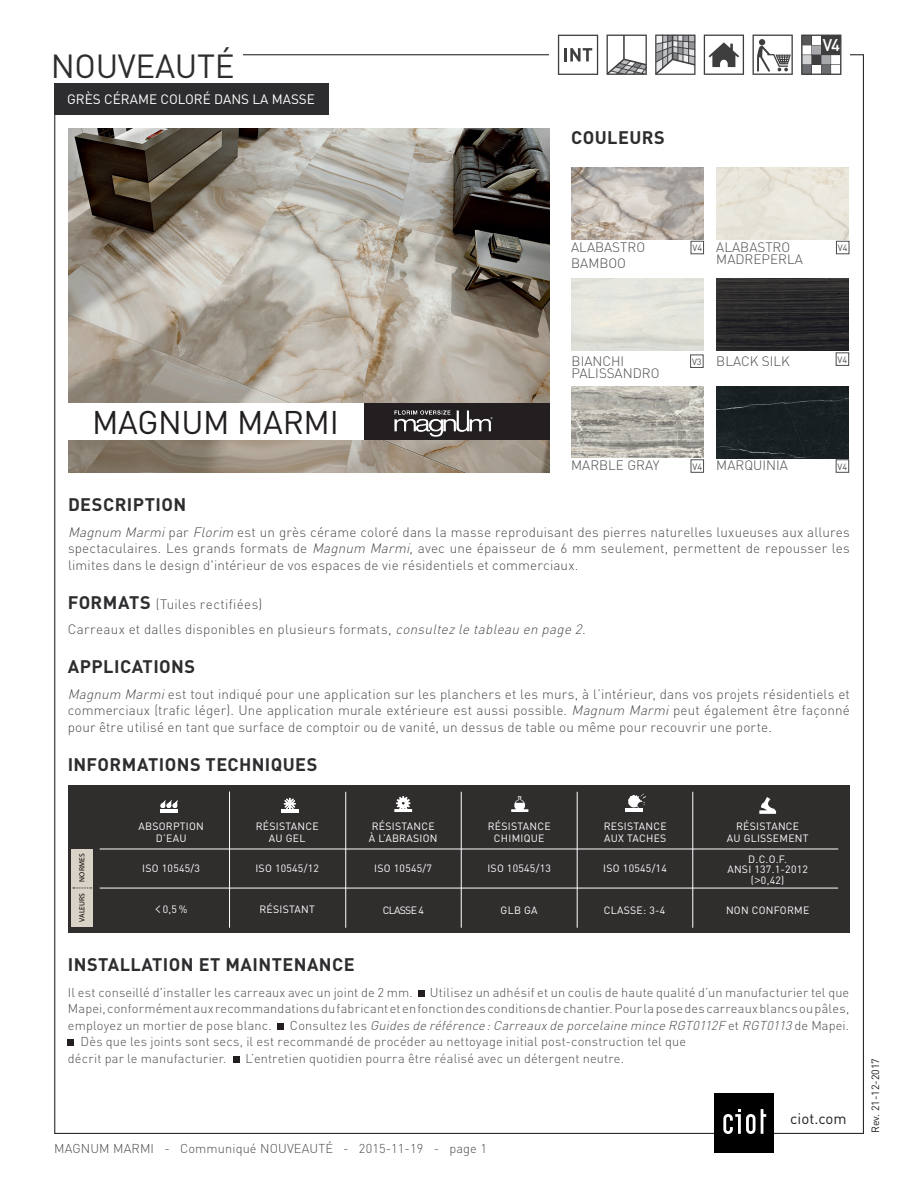
<style>
.page{position:relative;width:918px;height:1188px;background:#fff}
.page>*{position:absolute;margin:0;border:0;box-sizing:border-box;transform-origin:0 0}
.t1{font:33px "DIN";letter-spacing:-.01em;color:#2d2c2f}
.t2{font:32.4px "DIN";letter-spacing:-.01em;color:#231f20}
.t3{font:700 18px "DIN";letter-spacing:.025em;color:#2d2c2f}
.t4{font:500 16.8px "DIN";color:#fff}
.t5{font:15px "DIN";color:#231f20}
.t6{font:300 13.5px/16.5px "DIN";letter-spacing:.01em;color:#4b4c4e;text-align:justify}
.t7{font:13.5px "DIN";color:#fff}
.t8{font:300 12.75px/16.5px "DIN";letter-spacing:.015em;color:#4b4c4e;text-align:justify}
.t9{font:10.5px "DIN";letter-spacing:.025em;color:#fff}
.t10{font:10.5px "DIN";color:#231f20}
.t11{font:9px "DIN";color:#4b4c4e}
.t12{font:7.5px "Myriad Pro";letter-spacing:.02em;color:#000}
.s1{font-style:italic}
.s2{font-weight:700;font-size:18px;color:#2d2c2f}
.s3{font-family:"Century Gothic"}
.s4{font-family:"Letter Gothic Std";font-weight:700}
</style>
<div class="page">
<div style="left:714px;top:1093px;width:60px;height:60px;background:#000"></div>
<svg style="left:723px;top:1109px;width:43px;height:25px"></svg>
<div style="left:54px;top:83px;width:275px;height:31px;background:#2d2c2f"></div>
<svg style="left:801px;top:35px;width:40px;height:40px"></svg>
<svg style="left:607px;top:35px;width:40px;height:40px"></svg>
<svg style="left:558px;top:35px;width:40px;height:40px"></svg>
<svg style="left:655px;top:35px;width:41px;height:40px"></svg>
<svg style="left:704px;top:35px;width:40px;height:40px"></svg>
<svg style="left:753px;top:35px;width:40px;height:40px"></svg>
<img style="left:68px;top:129px;width:482px;height:343px">
<div style="left:66px;top:403px;width:298px;height:36px;background:#fff"></div>
<div style="left:364px;top:403px;width:186px;height:36px;background:#231f20"></div>
<svg style="left:418px;top:990px;width:6px;height:6px"></svg>
<svg style="left:278px;top:1023px;width:6px;height:6px"></svg>
<svg style="left:68px;top:1040px;width:6px;height:6px"></svg>
<svg style="left:233px;top:1056px;width:6px;height:6px"></svg>
<img style="left:394px;top:410px;width:99px;height:27px">
<div style="left:68px;top:785px;width:781px;height:147px;background:#302d2d"></div>
<hr style="left:229px;top:791px;width:1px;height:137px;background:#fff">
<hr style="left:345px;top:792px;width:1px;height:136px;background:#fff">
<hr style="left:461px;top:792px;width:1px;height:136px;background:#fff">
<hr style="left:692px;top:792px;width:1px;height:136px;background:#fff">
<hr style="left:577px;top:792px;width:1px;height:136px;background:#fff">
<hr style="left:100px;top:849px;width:738px;height:1px;background:#fff">
<hr style="left:100px;top:888px;width:738px;height:1px;background:#fff">
<div style="left:71px;top:849px;width:21px;height:78px;background:#d9d2c6"></div>
<svg style="left:73px;top:888px;width:19px;height:1px"></svg>
<svg style="left:160px;top:800px;width:18px;height:8px"></svg>
<hr style="left:160px;top:809px;width:18px;height:3px;background:#fff">
<svg style="left:511px;top:796px;width:17px;height:16px"></svg>
<svg style="left:394px;top:796px;width:18px;height:16px"></svg>
<svg style="left:628px;top:794px;width:17px;height:14px"></svg>
<hr style="left:625px;top:809px;width:18px;height:3px;background:#fff">
<svg style="left:283px;top:798px;width:13px;height:11px"></svg>
<hr style="left:281px;top:809px;width:18px;height:3px;background:#fff">
<svg style="left:761px;top:797px;width:14px;height:13px"></svg>
<svg style="left:759px;top:810px;width:17px;height:4px"></svg>
<img style="left:571px;top:168px;width:133px;height:71px">
<img style="left:716px;top:279px;width:133px;height:71px">
<img style="left:571px;top:386px;width:133px;height:72px">
<div style="left:716px;top:386px;width:133px;height:72px;background:#182022"></div>
<img style="left:716px;top:168px;width:133px;height:71px">
<div style="left:691px;top:241px;width:13px;height:13px;border:1px solid #4b4c4e"></div>
<div style="left:836px;top:241px;width:13px;height:13px;border:1px solid #4b4c4e"></div>
<div style="left:836px;top:353px;width:13px;height:13px;border:1px solid #4b4c4e"></div>
<div style="left:691px;top:460px;width:13px;height:12px;border:1px solid #4b4c4e"></div>
<div style="left:836px;top:460px;width:13px;height:12px;border:1px solid #4b4c4e"></div>
<div style="left:690px;top:355px;width:13px;height:13px;border:1px solid #4b4c4e"></div>
<p class="t1" style="left:51px;top:45px;width:185px">NOUVEAUTÉ</p>
<p class="t7" style="left:67px;top:91px;width:249px">GRÈS CÉRAME COLORÉ DANS LA MASSE</p>
<p class="t3" style="left:571px;top:125px;width:95px">COULEURS</p>
<p class="t4" style="left:823px;top:34px;width:19px">V4</p>
<p class="t6" style="left:571px;top:239px;width:76px">ALABASTRO</p>
<p class="t6" style="left:571px;top:255px;width:56px">BAMBOO</p>
<p class="t6" style="left:716px;top:239px;width:76px">ALABASTRO</p>
<p class="t6" style="left:716px;top:251px;width:88px">MADREPERLA</p>
<p class="t11" style="left:692px;top:242px;width:11px">V4</p>
<p class="t11" style="left:838px;top:242px;width:11px">V4</p>
<p class="t2" style="left:92px;top:402px;width:248px">MAGNUM MARMI</p>
<p class="t6" style="left:572px;top:352px;width:54px">BIANCHI</p>
<p class="t6" style="left:572px;top:364px;width:89px">PALISSANDRO</p>
<p class="t11" style="left:692px;top:356px;width:11px">V3</p>
<p class="t6" style="left:716px;top:352px;width:75px">BLACK SILK</p>
<p class="t11" style="left:838px;top:354px;width:11px">V4</p>
<p class="t6" style="left:571px;top:457px;width:90px">MARBLE GRAY</p>
<p class="t6" style="left:716px;top:457px;width:73px">MARQUINIA</p>
<p class="t11" style="left:692px;top:461px;width:11px">V4</p>
<p class="t11" style="left:838px;top:461px;width:11px">V4</p>
<p class="t3" style="left:68px;top:493px;width:120px">DESCRIPTION</p>
<p class="t6" style="left:68px;top:523px;width:783px"><span class="s1">Magnum Marmi</span>par <span class="s1">Florim</span> est un grès cérame coloré dans la masse reproduisant des pierres naturelles luxueuses aux allures spectaculaires. Les grands formats de <span class="s1">Magnum Marmi,</span> avec une épaisseur de 6 mm seulement, permettent de repousser les limites dans le design d'intérieur de vos espaces de vie résidentiels et commerciaux.</p>
<p class="t6" style="left:68px;top:595px;width:196px"><span class="s2">FORMATS</span> (Tuiles rectifiées)</p>
<p class="t6" style="left:68px;top:621px;width:523px">Carreaux et dalles disponibles en plusieurs formats, <span class="s1">consultez le tableau en page 2.</span></p>
<p class="t3" style="left:68px;top:655px;width:129px">APPLICATIONS</p>
<p class="t6" style="left:68px;top:686px;width:784px"><span class="s1">Magnum Marmi</span>est tout indiqué pour une application sur les planchers et les murs, à l’intérieur, dans vos projets résidentiels et commerciaux (trafic léger). Une application murale extérieure est aussi possible. <span class="s1">MagnumMarmi</span> peut également être façonné pour être utilisé en tant que surface de comptoir ou de vanité, un dessus de table ou même pour recouvrir une porte.</p>
<p class="t3" style="left:68px;top:752px;width:251px">INFORMATIONS TECHNIQUES</p>
<p class="t9" style="left:138px;top:819px;width:67px">ABSORPTION</p>
<p class="t9" style="left:156px;top:831px;width:32px">D’EAU</p>
<p class="t9" style="left:256px;top:819px;width:65px">RÉSISTANCE</p>
<p class="t9" style="left:269px;top:831px;width:38px">AU GEL</p>
<p class="t9" style="left:372px;top:819px;width:65px">RÉSISTANCE</p>
<p class="t9" style="left:369px;top:831px;width:70px">À L’ABRASION</p>
<p class="t9" style="left:488px;top:819px;width:65px">RÉSISTANCE</p>
<p class="t9" style="left:494px;top:831px;width:52px">CHIMIQUE</p>
<p class="t9" style="left:604px;top:819px;width:65px">RESISTANCE</p>
<p class="t9" style="left:604px;top:831px;width:64px">AUX TACHES</p>
<p class="t9" style="left:736px;top:819px;width:65px">RÉSISTANCE</p>
<p class="t9" style="left:727px;top:831px;width:83px">AU GLISSEMENT</p>
<p class="t12" style="left:77px;top:882px;width:30px;rotate:-90deg">NORMES</p>
<p class="t12" style="left:77px;top:922px;width:31px;rotate:-90deg">VALEURS</p>
<p class="t9" style="left:748px;top:852px;width:40px">D.C.O.F.</p>
<p class="t9" style="left:727px;top:863px;width:82px">ANSI 137.1-2012</p>
<p class="t9" style="left:751px;top:873px;width:35px">(<span class="s3">&gt;</span>0,42)</p>
<p class="t9" style="left:142px;top:862px;width:59px">ISO 10545/3</p>
<p class="t9" style="left:255px;top:862px;width:65px">ISO 10545/12</p>
<p class="t9" style="left:374px;top:862px;width:59px">ISO 10545/7</p>
<p class="t9" style="left:487px;top:862px;width:65px">ISO 10545/13</p>
<p class="t9" style="left:603px;top:862px;width:65px">ISO 10545/14</p>
<p class="t9" style="left:604px;top:904px;width:63px">CLASSE: 3-4</p>
<p class="t9" style="left:726px;top:904px;width:85px">NON CONFORME</p>
<p class="t9" style="left:155px;top:903px;width:34px"><span class="s4">&lt;</span>0,5%</p>
<p class="t9" style="left:259px;top:903px;width:57px">RÉSISTANT</p>
<p class="t9" style="left:383px;top:904px;width:43px">CLASSE 4</p>
<p class="t9" style="left:501px;top:903px;width:38px">GLB GA</p>
<p class="t3" style="left:68px;top:953px;width:288px">INSTALLATION ET MAINTENANCE</p>
<p class="t8" style="left:68px;top:984px;width:347px">Il est conseillé d'installer les carreaux avec un joint de 2 mm.</p>
<p class="t8" style="left:68px;top:984px;width:783px;text-indent:362px">Utilisez un adhésif et un coulis de haute qualité d’un manufacturier tel que Mapei, conformément aux recommandations du fabricant et en fonction des conditions de chantier. Pour la pose des carreaux blancs ou pâles, employez un mortier de pose blanc.</p>
<p class="t8" style="left:80px;top:1017px;width:770px;text-indent:209px">C o n s u lt e z l e s <span class="s1">Guides de référence:Carreauxde porcelaine mince RGT0112F</span> e t <span class="s1">RGT0113</span> d e M a p e i .<br>Dès que les joints sont secs, il est recommandé de procéder au nettoyage initial post-construction tel que</p>
<p class="t8" style="left:68px;top:1050px;width:160px">décrit par le manufacturier.</p>
<p class="t8" style="left:246px;top:1050px;width:380px">L’entretien quotidien pourra être réalisé avec un détergent neutre.</p>
<p class="t8" style="left:54px;top:1140px;width:434px">MAGNUM MARMI - Communiqué NOUVEAUTÉ - 2015-11-19 - page 1</p>
<p class="t5" style="left:790px;top:1109px;width:58px">ciot.com</p>
<p class="t10" style="left:869px;top:1133px;width:76px;rotate:-90deg">Rev. 21-12-2017</p>
</div>
